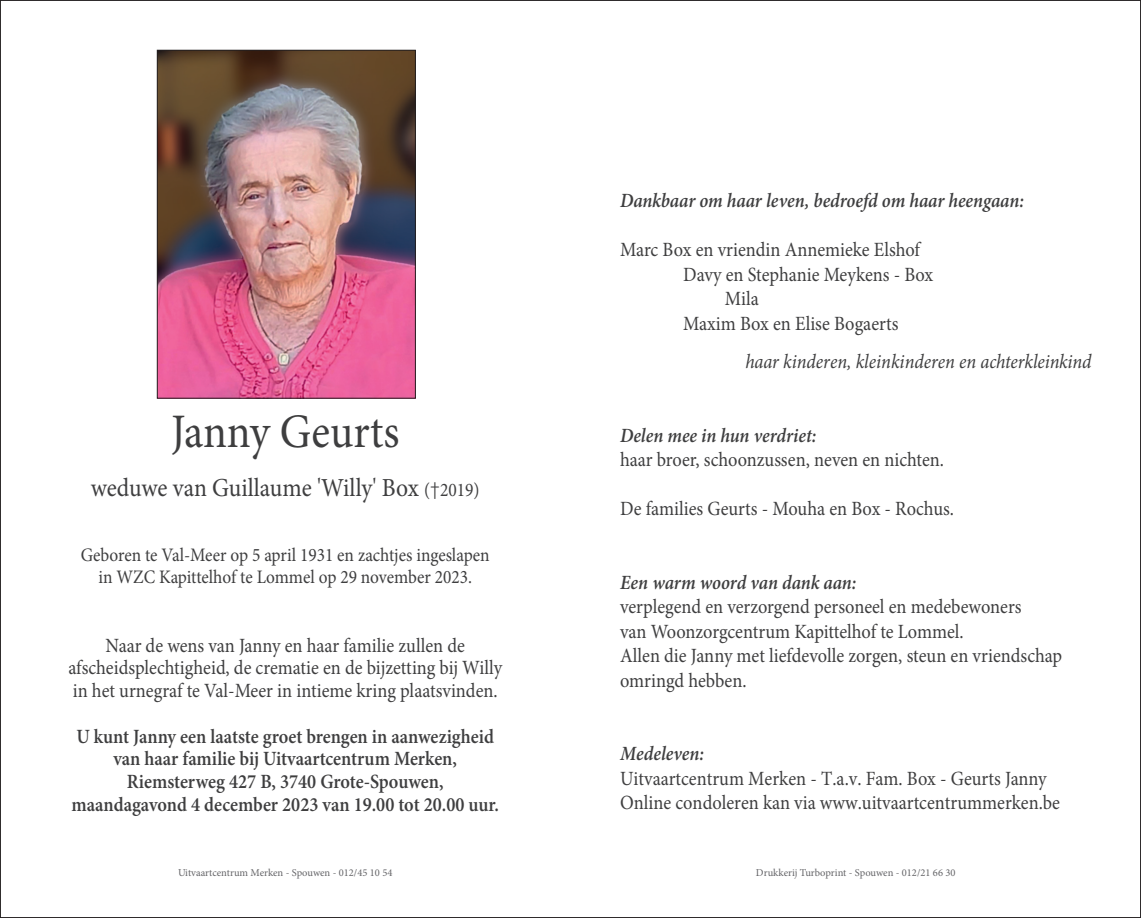
<style>
.page{position:relative;width:1141px;height:918px;background:#fff}
.page>*{position:absolute;margin:0;border:0;box-sizing:border-box;transform-origin:0 0}
.t1{font:48.12px "Minion Pro";color:#3e3e3f;scale:.91 1}
.t2{font:26.07px "Minion Pro";letter-spacing:-.005em;color:#3e3e3f;scale:.91 1}
.t3{font:20.3px/24.5px "Minion Pro";color:#3e3e3f;scale:.91 1}
.t4{font:600 20.3px/22.8px "Minion Pro";color:#3e3e3f;text-align:center;scale:.91 1}
.t5{font:italic 600 20.3px "Minion Pro";letter-spacing:-.005em;color:#3e3e3f;scale:.91 1}
.t6{font:italic 20.3px "Minion Pro";color:#3e3e3f;scale:.91 1}
.t7{font:19.07px/22.8px "Minion Pro";color:#3e3e3f;text-align:center;scale:.91 1}
.t8{font:10.5px "Minion Pro";color:#636366}
.s1{font-size:19.25px}
.s2{font-family:"Helvetica Neue";font-weight:300;font-size:19.25px}
</style>
<div class="page">
<img style="left:159px;top:52px;width:254px;height:344px">
<div style="left:157px;top:50px;width:258px;height:348px;border:1px solid #231f20"></div>
<h1 class="t1" style="left:171px;top:399px;width:252px">Janny Geurts</h1>
<p class="t2" style="left:91px;top:470px;width:429px">weduwe van Guillaume 'Willy' Box <span class="s1">(</span><span class="s2">†</span><span class="s1">2019)</span></p>
<p class="t7" style="left:81px;top:543px;width:451px">Geboren te Val-Meer op 5 april 1931 en zachtjes ingeslapen in WZC Kapittelhof te Lommel op 29 november 2023.</p>
<p class="t3" style="left:68px;top:634px;width:478px;line-height:22.8px;text-align:center">Naar de wens van Janny en haar familie zullen de afscheidsplechtigheid, de crematie en de bijzetting bij Willy in het urnegraf te Val-Meer in intieme kring plaatsvinden.</p>
<p class="t4" style="left:72px;top:724px;width:471px">U kunt Janny een laatste groet brengen in aanwezigheid van haar familie bij Uitvaartcentrum Merken, Riemsterweg 427 B, 3740 Grote-Spouwen, maandagavond 4 december 2023 van 19.00 tot 20.00 uur.</p>
<p class="t5" style="left:620px;top:186px;width:445px">Dankbaar om haar leven, bedroefd om haar heengaan:</p>
<p class="t3" style="left:620px;top:237px;width:331px">Marc Box en vriendin Annemieke Elshof</p>
<p class="t3" style="left:683px;top:262px;width:276px">Davy en Stephanie Meykens - Box</p>
<p class="t3" style="left:725px;top:286px;width:39px">Mila</p>
<p class="t3" style="left:683px;top:311px;width:238px">Maxim Box en Elise Bogaerts</p>
<p class="t6" style="left:745px;top:348px;width:382px">haar kinderen, kleinkinderen en achterkleinkind</p>
<p class="t5" style="left:620px;top:421px;width:217px">Delen mee in hun verdriet:</p>
<p class="t3" style="left:620px;top:447px;width:358px">haar broer, schoonzussen, neven en nichten.</p>
<p class="t3" style="left:620px;top:496px;width:368px">De families Geurts - Mouha en Box - Rochus.</p>
<p class="t5" style="left:620px;top:568px;width:261px">Een warm woord van dank aan:</p>
<p class="t3" style="left:620px;top:594px;width:487px">verplegend en verzorgend personeel en medebewoners<br>van Woonzorgcentrum Kapittelhof te Lommel.<br>Allen die Janny met liefdevolle zorgen, steun en vriendschap omringd hebben.</p>
<p class="t5" style="left:620px;top:739px;width:94px">Medeleven:</p>
<p class="t3" style="left:620px;top:766px;width:485px">Uitvaartcentrum Merken - T.a.v. Fam. Box - Geurts Janny<br>Online condoleren kan via www.uitvaartcentrummerken.be</p>
<p class="t8" style="left:178px;top:865px;width:216px">Uitvaartcentrum Merken - Spouwen - 012/45 10 54</p>
<p class="t8" style="left:756px;top:865px;width:201px">Drukkerij Turboprint - Spouwen - 012/21 66 30</p>
</div>
